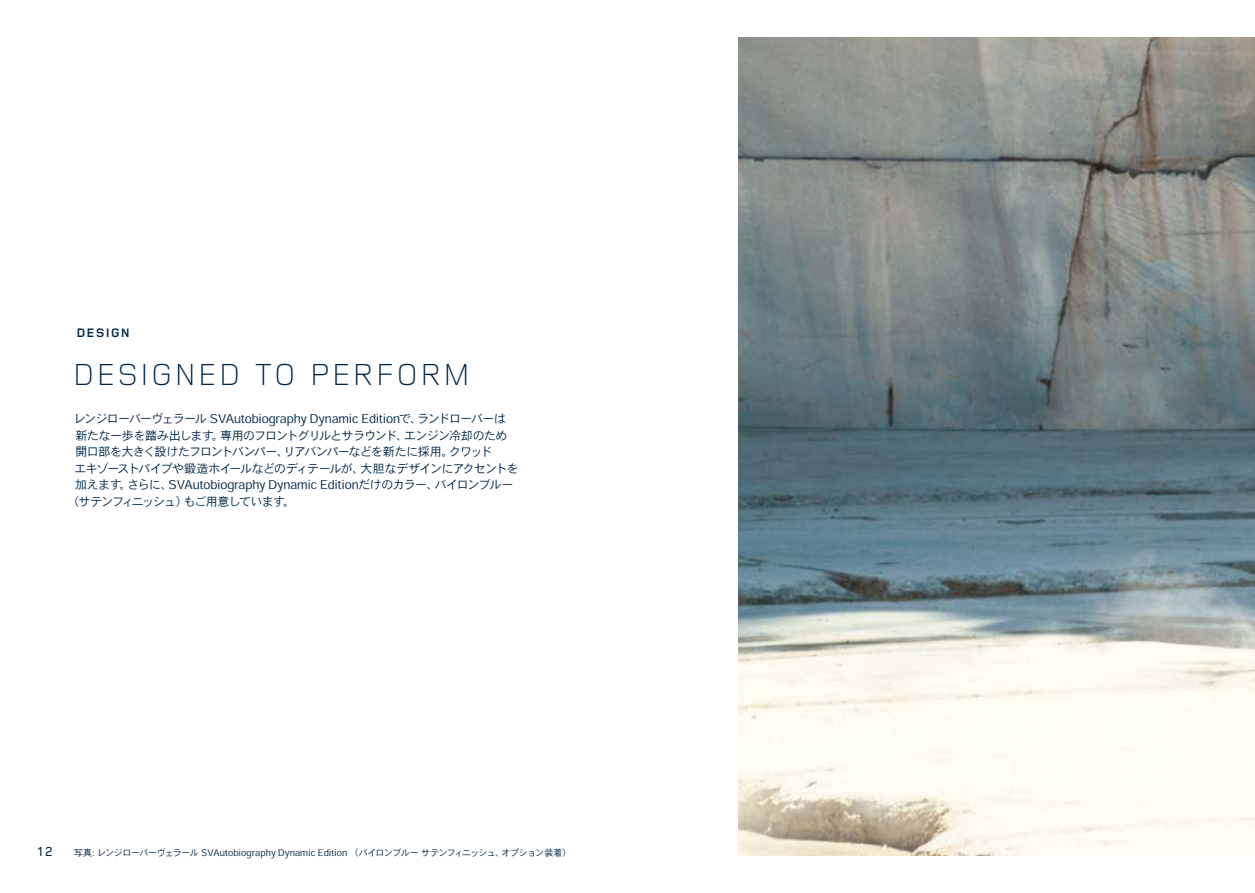
<style>
.page{position:relative;width:1255px;height:893px;background:#fff}
.page>*{position:absolute;margin:0;border:0;box-sizing:border-box;transform-origin:0 0}
.t1{font:300 31.5px "Land Rover Wide";letter-spacing:-.01em;color:#002647}
.t2{font:500 13.5px "Land Rover Wide";color:#002647}
.t3{font:700 12.75px "Land Rover Wide";letter-spacing:.02em;color:#002647}
.t4{font:12px "Heisei Kaku Go Std W3";letter-spacing:-.015em;color:#002647}
.t5{font:12px "Heisei Kaku Go Std W3";letter-spacing:-.05em;color:#002647}
.t6{font:12px "Heisei Kaku Go Std W3";letter-spacing:-.07em;color:#002647}
.t7{font:12px "Heisei Kaku Go Std W3";letter-spacing:-.08em;color:#002647}
.t8{font:9px "Heisei Kaku Go Std W3";letter-spacing:-.005em;color:#002647}
</style>
<div class="page">
<img style="left:738px;top:37px;width:516px;height:819px">
<p class="t3" style="left:76px;top:324px;width:56px">DESIGN</p>
<h1 class="t1" style="left:72px;top:353px;width:401px">DESIGNED TO PERFORM</h1>
<p class="t4" style="left:74px;top:411px;width:434px">レンジローバーヴェラール SVAutobiography Dynamic Editionで、ランドローバーは</p>
<p class="t5" style="left:75px;top:427px;width:434px">新たなー歩を踏み出します。専用のフロントグリルとサラウンド、エンジン冷却のため</p>
<p class="t6" style="left:75px;top:444px;width:418px">開口部を大きく設けたフロントバンパー、リアバンパーなどを新たに採用。クワッド</p>
<p class="t5" style="left:74px;top:460px;width:446px">エキゾーストパイプや鍛造ホイールなどのディテールが、大胆なデザインにアクセントを</p>
<p class="t4" style="left:75px;top:477px;width:439px">加えます。さらに、SVAutobiography Dynamic Editionだけのカラー、バイロンブルー</p>
<p class="t7" style="left:68px;top:493px;width:229px">（サテンフィニッシュ）もご用意しています。</p>
<p class="t2" style="left:37px;top:842px;width:18px">12</p>
<p class="t8" style="left:74px;top:846px;width:498px">写真: レンジローバーヴェラール SVAutobiography Dynamic Edition （バイロンブルー サテンフィニッシュ、オプション装着）</p>
</div>
